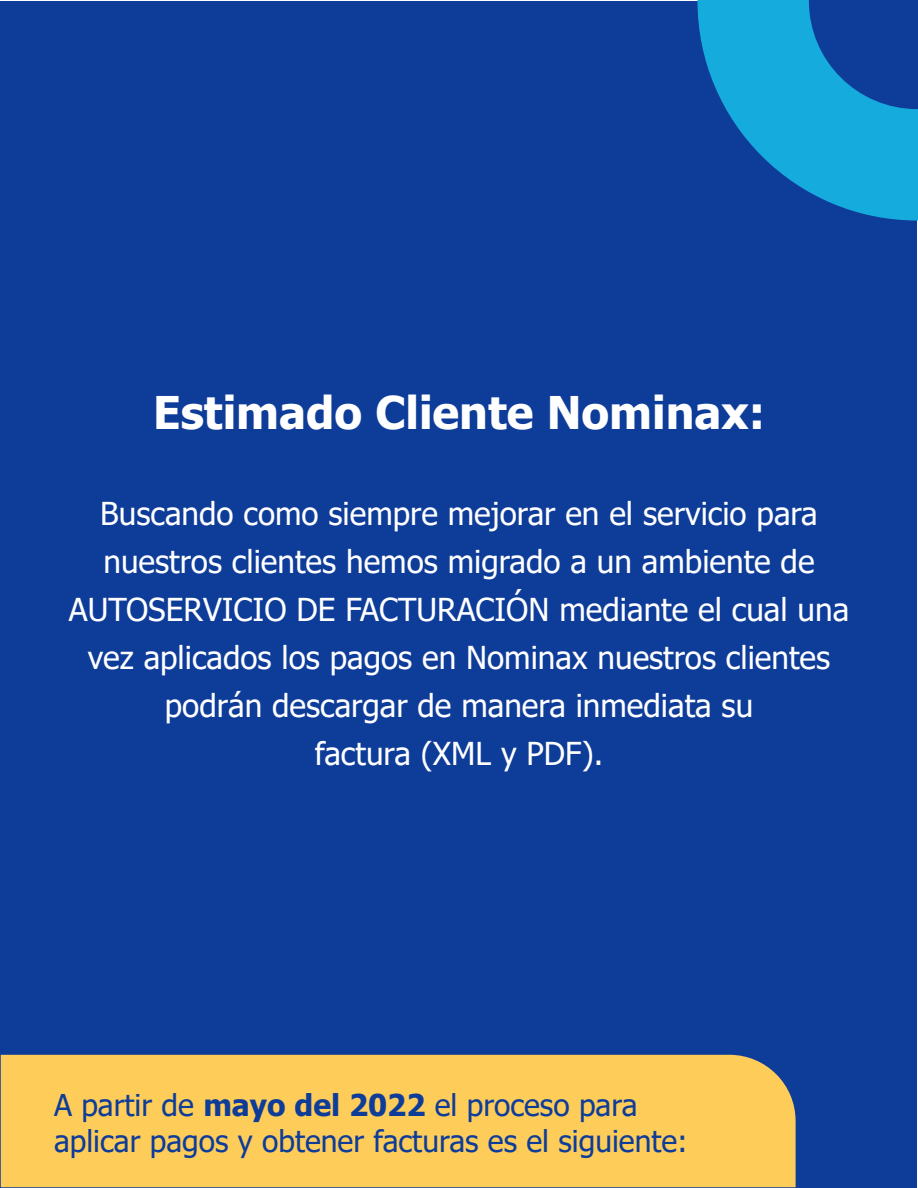
<style>
.page{position:relative;width:918px;height:1188px;background:#fff}
.page>*{position:absolute;margin:0;border:0;box-sizing:border-box;transform-origin:0 0}
.t1{font:700 45px "Tahoma";color:#fff}
.t2{font:31.5px/48px "Tahoma";color:#fff;text-align:center}
.t3{font:30px/36px "Tahoma";color:#0e3c99}
.s1{font-weight:700}
</style>
<div class="page">
<div style="left:1px;top:1px;width:916px;height:1186px;background:#0e3c99"></div>
<svg style="left:698px;top:0;width:220px;height:220px;fill:#15abdd"></svg>
<svg style="left:809px;top:0;width:109px;height:109px"></svg>
<div style="left:1px;top:1055px;width:795px;height:132px;background:#fecd59"></div>
<h1 class="t1" style="left:153px;top:382px;width:613px">Estimado Cliente Nominax:</h1>
<p class="t2" style="left:69px;top:492px;width:782px">Buscando como siempre mejorar en el servicio para nuestros clientes hemos migrado a un ambiente de AUTOSERVICIO DE FACTURACIÓN mediante el cual una vez aplicados los pagos en Nominax nuestros clientes podrán descargar de manera inmediata su<br>factura (XML y PDF).</p>
<p class="t3" style="left:54px;top:1088px;width:635px">A partir de <span class="s1">mayo del 2022</span> el proceso para aplicar pagos y obtener facturas es el siguiente:</p>
</div>
